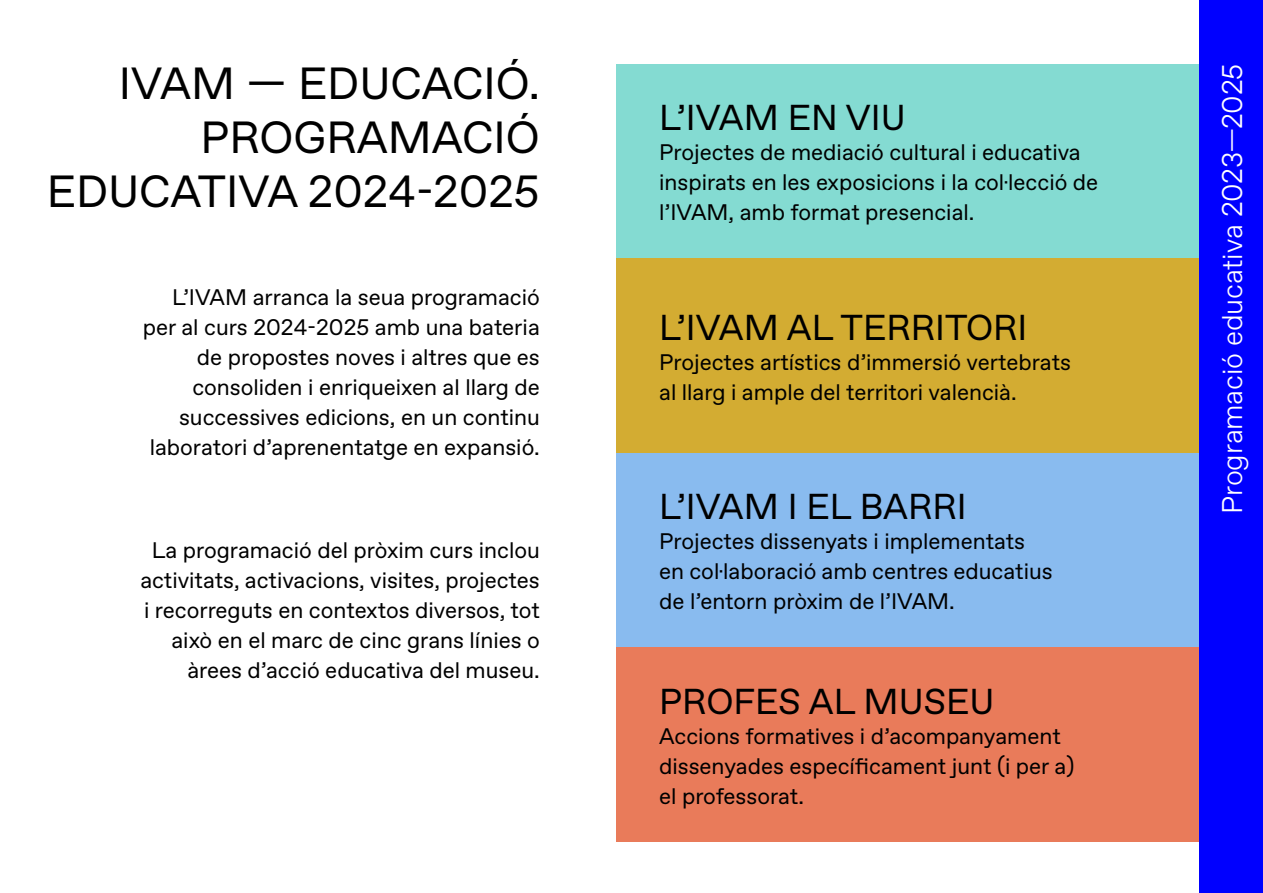
<style>
.page{position:relative;width:1263px;height:893px;background:#fff}
.page>*{position:absolute;margin:0;border:0;box-sizing:border-box;transform-origin:0 0}
.t1{font:45px/54px "IVAM Favorit Pro";color:#000;text-align:right}
.t2{font:36px "IVAM Favorit Pro";color:#000}
.t3{font:300 28.5px "IVAM Favorit Pro";letter-spacing:-.01em;color:#fff}
.t4{font:22.5px/30px "IVAM Favorit Pro";color:#000}
</style>
<div class="page">
<div style="left:1199px;top:0;width:64px;height:893px;background:#00f"></div>
<div style="left:617px;top:64px;width:582px;height:194px;background:#84dbd2"></div>
<div style="left:617px;top:258px;width:582px;height:195px;background:#d3ac32"></div>
<div style="left:617px;top:453px;width:582px;height:194px;background:#89bbef"></div>
<div style="left:617px;top:647px;width:582px;height:195px;background:#e97b5a"></div>
<h1 class="t1" style="left:47px;top:57px;width:495px">IVAM — EDUCACIÓ.<br>PROGRAMACIÓ<br>EDUCATIVA 2024-2025</h1>
<p class="t4" style="left:143px;top:283px;width:399px;text-align:right">L’IVAM arranca la seua programació per al curs 2024-2025 amb una bateria de propostes noves i altres que es consoliden i enriqueixen al llarg de successives edicions, en un continu laboratori d’aprenentatge en expansió.</p>
<p class="t4" style="left:140px;top:535px;width:401px;text-align:right">La programació del pròxim curs inclou activitats, activacions, visites, projectes i recorreguts en contextos diversos, tot això en el marc de cinc grans línies o àrees d’acció educativa del museu.</p>
<h2 class="t2" style="left:659px;top:97px;width:248px">L’IVAM EN VIU</h2>
<p class="t4" style="left:659px;top:138px;width:441px">Projectes de mediació cultural i educativa inspirats en les exposicions i la col·lecció de l’IVAM, amb format presencial.</p>
<h2 class="t2" style="left:659px;top:306px;width:370px">L’IVAM AL TERRITORI</h2>
<p class="t4" style="left:659px;top:347px;width:413px">Projectes artístics d’immersió vertebrats al llarg i ample del territori valencià.</p>
<h2 class="t2" style="left:659px;top:486px;width:309px">L’IVAM I EL BARRI</h2>
<p class="t4" style="left:659px;top:527px;width:395px">Projectes dissenyats i implementats en col·laboració amb centres educatius de l’entorn pròxim de l’IVAM.</p>
<h2 class="t2" style="left:659px;top:681px;width:337px">PROFES AL MUSEU</h2>
<p class="t4" style="left:659px;top:722px;width:417px">Accions formatives i d’acompanyament dissenyades específicament junt (i per a) el professorat.</p>
<p class="t3" style="left:1216px;top:514px;width:452px;rotate:-90deg">Programació educativa 2023—2025</p>
</div>
